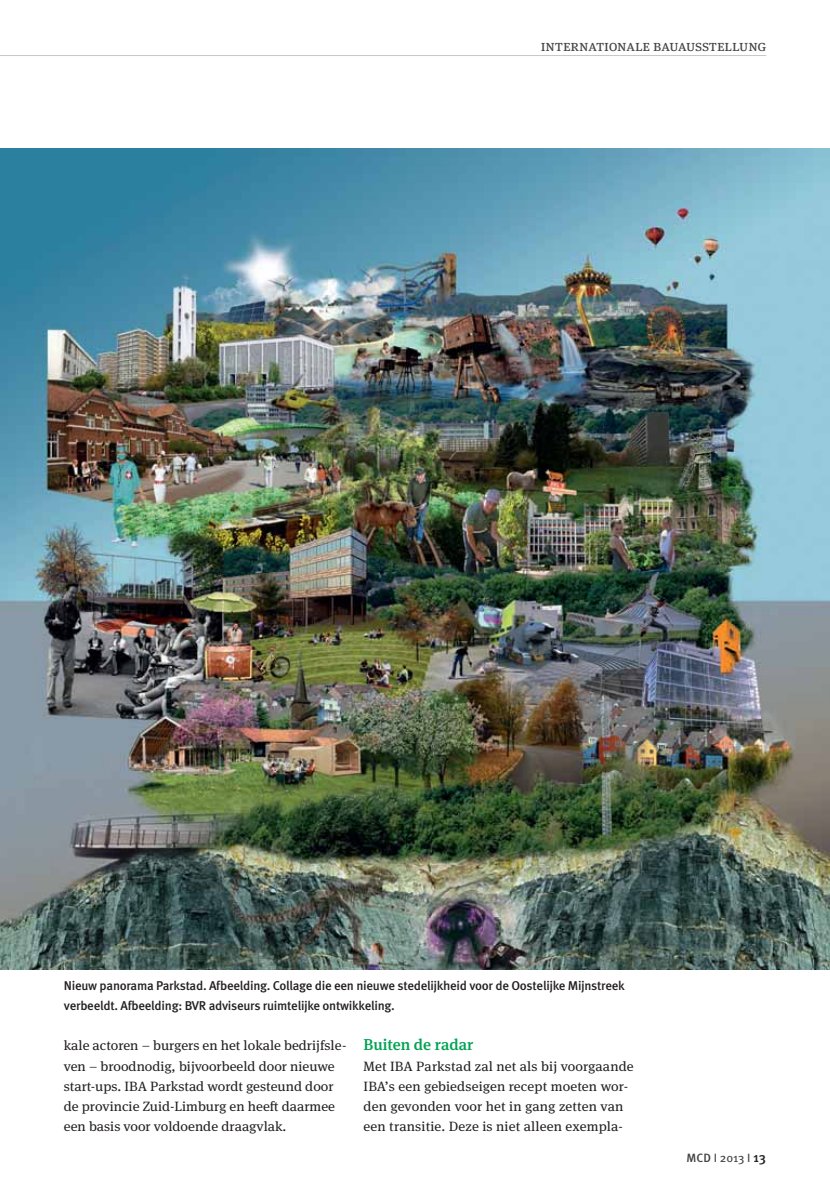
<style>
.page{position:relative;width:830px;height:1191px;background:#fff}
.page>*{position:absolute;margin:0;border:0;box-sizing:border-box;transform-origin:0 0}
.t1{font:500 15.75px "Meta Serif Pro";color:#00a353}
.t2{font:15px "Meta Serif Pro";color:#424041}
.t3{font:13.5px/20.2px "Meta Serif Pro";color:#231f20;scale:1.05 1}
.t4{font:500 12.75px/20.2px "Meta Pro";letter-spacing:-.02em;color:#231f20}
.t5{font:12px "Meta Pro";color:#424041}
.s1{font-weight:500}
.s2{font-weight:500;font-size:13.5px;color:#231f20}
</style>
<div class="page">
<hr style="left:0;top:55px;width:765px;height:1px;background:#c8c8c9">
<img style="left:0;top:149px;width:829px;height:820px">
<p class="t2" style="left:540px;top:38px;width:227px">internationale bauausstellung</p>
<p class="t4" style="left:64px;top:976px;width:562px">Nieuw panorama Parkstad. Afbeelding. Collage die een nieuwe stedelĳkheid voor de Oostelĳke Mĳnstreek verbeeldt. Afbeelding: BVR adviseurs ruimtelĳke ontwikkeling.</p>
<p class="t3" style="left:64px;top:1036px;width:270px">kale actoren – burgers en het lokale bedrijfsle&shy;ven – broodnodig, bijvoorbeeld door nieuwe start-ups. IBA Parkstad wordt gesteund door de provincie Zuid-Limburg en heeft daarmee een basis voor voldoende draagvlak.</p>
<p class="t1" style="left:363px;top:1035px;width:111px">Buiten de radar</p>
<p class="t3" style="left:363px;top:1056px;width:259px">Met IBA Parkstad zal net als bij voorgaande IBA’s een gebiedseigen recept moeten wor&shy;den gevonden voor het in gang zetten van een transitie. Deze is niet alleen exempla-</p>
<p class="t5" style="left:686px;top:1150px;width:81px"><span class="s1">MCD</span> Ι 2013 Ι <span class="s2">13</span></p>
</div>
